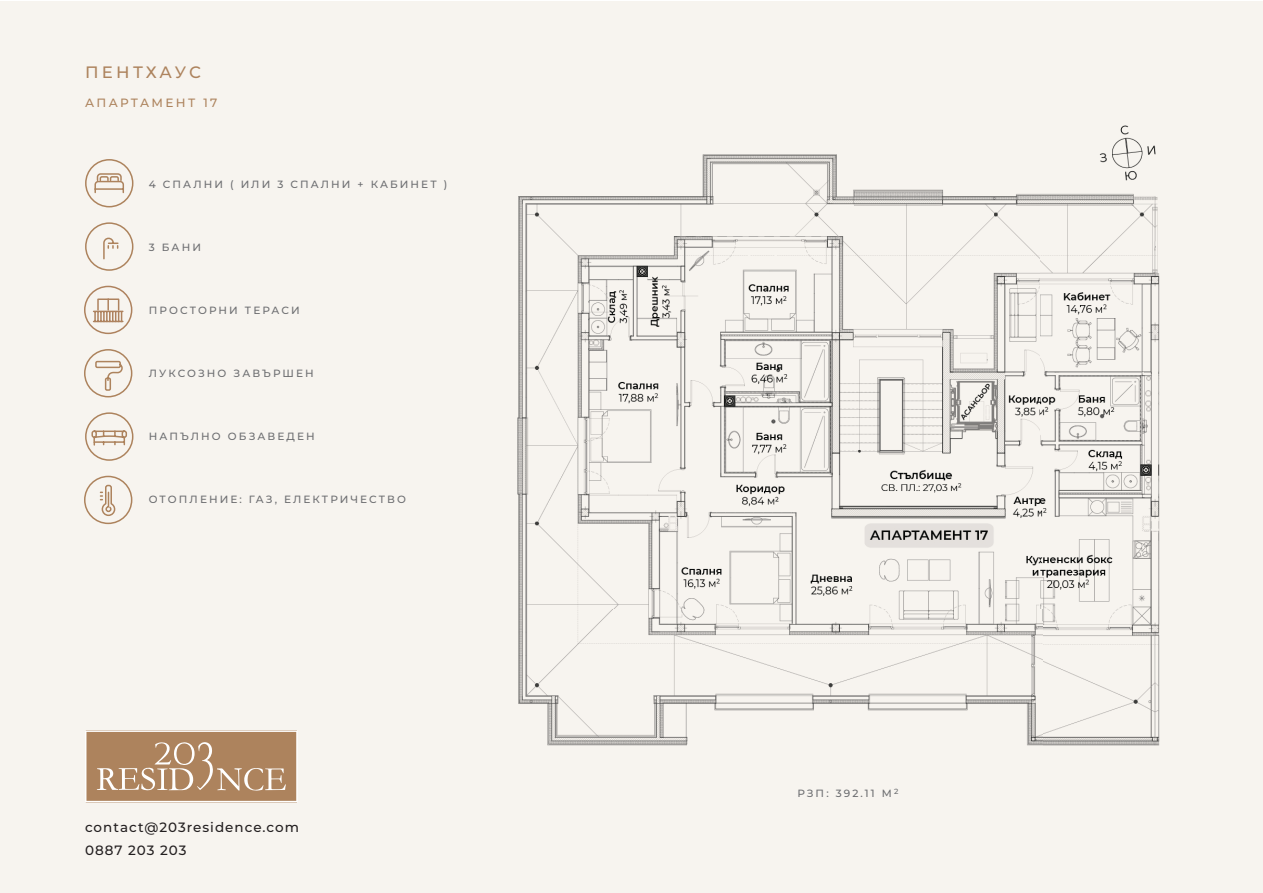
<style>
.page{position:relative;width:1263px;height:893px;background:#fff}
.page>*{position:absolute;margin:0;border:0;box-sizing:border-box;transform-origin:0 0}
.t1{font:500 16.5px "Montserrat";letter-spacing:.18em;color:#ad835d}
.t2{font:500 13.5px/22.5px "Montserrat";letter-spacing:.075em;color:#231f20}
.t3{font:500 12px "Montserrat";letter-spacing:.2em;color:#ad835d}
.t4{font:500 10.5px "Montserrat";letter-spacing:.2em;color:#6c6d70}
</style>
<div class="page">
<div style="left:0;top:1px;width:1262px;height:891px;background:#f7f4ef"></div>
<img style="left:517px;top:125px;width:643px;height:621px">
<svg style="left:85px;top:730px;width:212px;height:72px;background:#b79372"></svg>
<svg style="left:85px;top:159px;width:49px;height:49px"></svg>
<svg style="left:85px;top:222px;width:49px;height:49px"></svg>
<svg style="left:84px;top:475px;width:49px;height:50px"></svg>
<svg style="left:84px;top:285px;width:49px;height:50px"></svg>
<svg style="left:85px;top:412px;width:49px;height:49px"></svg>
<svg style="left:84px;top:349px;width:49px;height:49px"></svg>
<h1 class="t1" style="left:85px;top:61px;width:117px">ПЕНТХАУС</h1>
<p class="t3" style="left:85px;top:94px;width:134px">АПАРТАМЕНТ 17</p>
<p class="t4" style="left:149px;top:177px;width:300px">4 СПАЛНИ ( ИЛИ 3 СПАЛНИ + КАБИНЕТ )</p>
<p class="t4" style="left:149px;top:240px;width:54px">3 БАНИ</p>
<p class="t4" style="left:149px;top:303px;width:152px">ПРОСТОРНИ ТЕРАСИ</p>
<p class="t4" style="left:149px;top:366px;width:166px">ЛУКСОЗНО ЗАВЪРШЕН</p>
<p class="t4" style="left:149px;top:429px;width:168px">НАПЪЛНО ОБЗАВЕДЕН</p>
<p class="t4" style="left:149px;top:492px;width:259px">OТОПЛЕНИЕ: ГАЗ, ЕЛЕКТРИЧЕСТВО</p>
<p class="t2" style="left:85px;top:816px;width:215px">contact@203residence.com<br>0887 203 203</p>
<p class="t4" style="left:797px;top:785px;width:102px">РЗП: 392.11 M<sup>2</sup></p>
</div>
